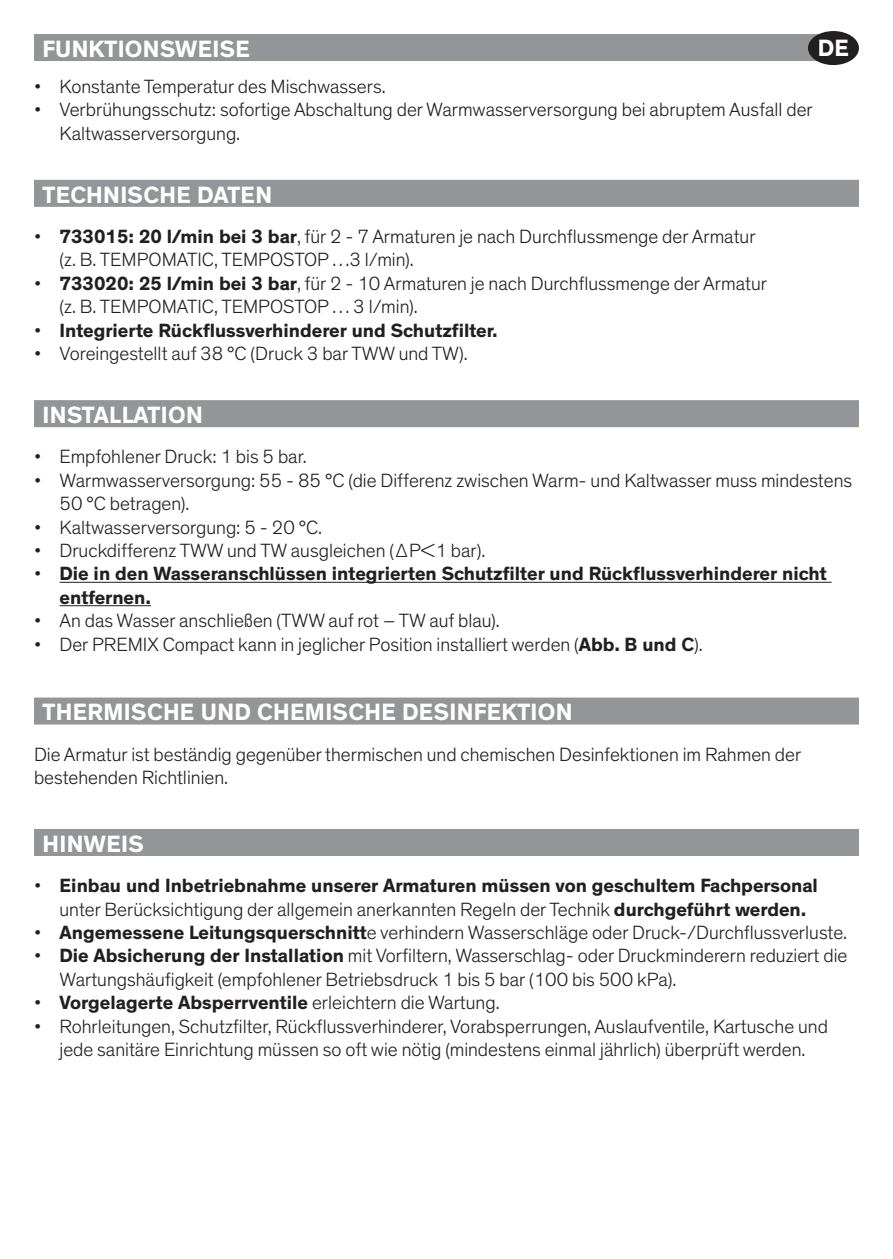
<style>
.page{position:relative;width:893px;height:1259px;background:#fff}
.page>*{position:absolute;margin:0;border:0;box-sizing:border-box;transform-origin:0 0}
.t1{font:700 24px "Theinhardt";letter-spacing:.015em;color:#fff}
.t2{font:300 19.5px/23.4px "Theinhardt";color:#231f20}
.t3{font:700 19.5px/23.4px "Theinhardt";color:#231f20}
.s1{font-weight:700}
.s2{font-weight:300}
</style>
<div class="page">
<div style="left:34px;top:34px;width:808px;height:27px;background:#939598"></div>
<div style="left:34px;top:180px;width:825px;height:27px;background:#939598"></div>
<div style="left:34px;top:400px;width:825px;height:27px;background:#939598"></div>
<hr style="left:60px;top:582px;width:772px;height:1px;background:#231f20">
<hr style="left:60px;top:605px;width:91px;height:1px;background:#231f20">
<div style="left:808px;top:31px;width:51px;height:34px;background:#231f20;border-radius:50%"></div>
<div style="left:34px;top:697px;width:825px;height:27px;background:#939598"></div>
<div style="left:34px;top:829px;width:825px;height:27px;background:#939598"></div>
<p class="t1" style="left:818px;top:33px;width:32px">DE</p>
<p class="t1" style="left:43px;top:34px;width:209px">FUNKTIONSWEISE</p>
<p class="t2" style="left:34px;top:75px;width:353px">• Konstante Temperatur des Mischwassers.</p>
<p class="t2" style="left:60px;top:98px;width:755px;text-indent:-26px">• Verbrühungsschutz: sofortige Abschaltung der Warmwasserversorgung bei abruptem Ausfall der<br>Kaltwasserversorgung.</p>
<p class="t1" style="left:43px;top:180px;width:231px">TECHNISCHE DATEN</p>
<p class="t2" style="left:60px;top:225px;width:698px;text-indent:-26px">• <span class="s1">733015: 20 l/min bei 3 bar</span>, für 2 - 7 Armaturen je nach Durchflussmenge der Armatur (z. B. TEMPOMATIC, TEMPOSTOP …3 l/min).</p>
<p class="t2" style="left:60px;top:272px;width:709px;text-indent:-26px">• <span class="s1">733020: 25 l/min bei 3 bar</span>, für 2 - 10 Armaturen je nach Durchflussmenge der Armatur (z. B. TEMPOMATIC, TEMPOSTOP … 3 l/min).</p>
<p class="t3" style="left:34px;top:319px;width:465px"><span class="s2">•</span> Integrierte Rückflussverhinderer und Schutzfilter.</p>
<p class="t2" style="left:34px;top:342px;width:435px">• Voreingestellt auf 38 °C (Druck 3 bar TWW und TW).</p>
<p class="t1" style="left:43px;top:400px;width:162px">INSTALLATION</p>
<p class="t2" style="left:34px;top:445px;width:274px">• Empfohlener Druck: 1 bis 5 bar.</p>
<p class="t2" style="left:60px;top:469px;width:794px;text-indent:-26px">• Warmwasserversorgung: 55 - 85 °C (die Differenz zwischen Warm- und Kaltwasser muss mindestens<br>50 °C betragen).</p>
<p class="t2" style="left:34px;top:515px;width:290px">• Kaltwasserversorgung: 5 - 20 °C.</p>
<p class="t2" style="left:34px;top:539px;width:453px">• Druckdifferenz TWW und TW ausgleichen (ΔP&lt;1 bar).</p>
<p class="t3" style="left:60px;top:562px;width:769px;text-indent:-26px"><span class="s2">•</span> Die in den Wasseranschlüssen integrierten Schutzfilter und Rückflussverhinderer nicht entfernen.</p>
<p class="t2" style="left:34px;top:609px;width:467px">• An das Wasser anschließen (TWW auf rot – TW auf blau).</p>
<p class="t2" style="left:34px;top:632px;width:670px">• Der PREMIX Compact kann in jeglicher Position installiert werden (<span class="s1">Abb. B und C</span>).</p>
<p class="t1" style="left:43px;top:697px;width:531px">THERMISCHE UND CHEMISCHE DESINFEKTION</p>
<p class="t2" style="left:34px;top:743px;width:769px">Die Armatur ist beständig gegenüber thermischen und chemischen Desinfektionen im Rahmen der bestehenden Richtlinien.</p>
<p class="t1" style="left:43px;top:828px;width:103px">HINWEIS</p>
<p class="t3" style="left:60px;top:874px;width:760px;text-indent:-26px"><span class="s2">•</span> Einbau und Inbetriebnahme unserer Armaturen müssen von geschultem Fachpersonal <span class="s2">unter Berücksichtigung der allgemein anerkannten Regeln der Technik</span> durchgeführt werden.</p>
<p class="t2" style="left:34px;top:921px;width:815px">• <span class="s1">Angemessene Leitungsquerschnitt</span>e verhindern Wasserschläge oder Druck-/Durchflussverluste.</p>
<p class="t2" style="left:60px;top:944px;width:789px;text-indent:-26px">• <span class="s1">Die Absicherung der Installation</span> mit Vorfiltern, Wasserschlag- oder Druckminderern reduziert die<br>Wartungshäufigkeit (empfohlener Betriebsdruck 1 bis 5 bar (100 bis 500 kPa).</p>
<p class="t3" style="left:34px;top:991px;width:467px"><span class="s2">•</span> Vorgelagerte Absperrventile <span class="s2">erleichtern die Wartung.</span></p>
<p class="t2" style="left:34px;top:1014px;width:795px;text-align:center">• Rohrleitungen, Schutzfilter, Rückflussverhinderer, Vorabsperrungen, Auslaufventile, Kartusche und jede sanitäre Einrichtung müssen so oft wie nötig (mindestens einmal jährlich) überprüft werden.</p>
</div>
